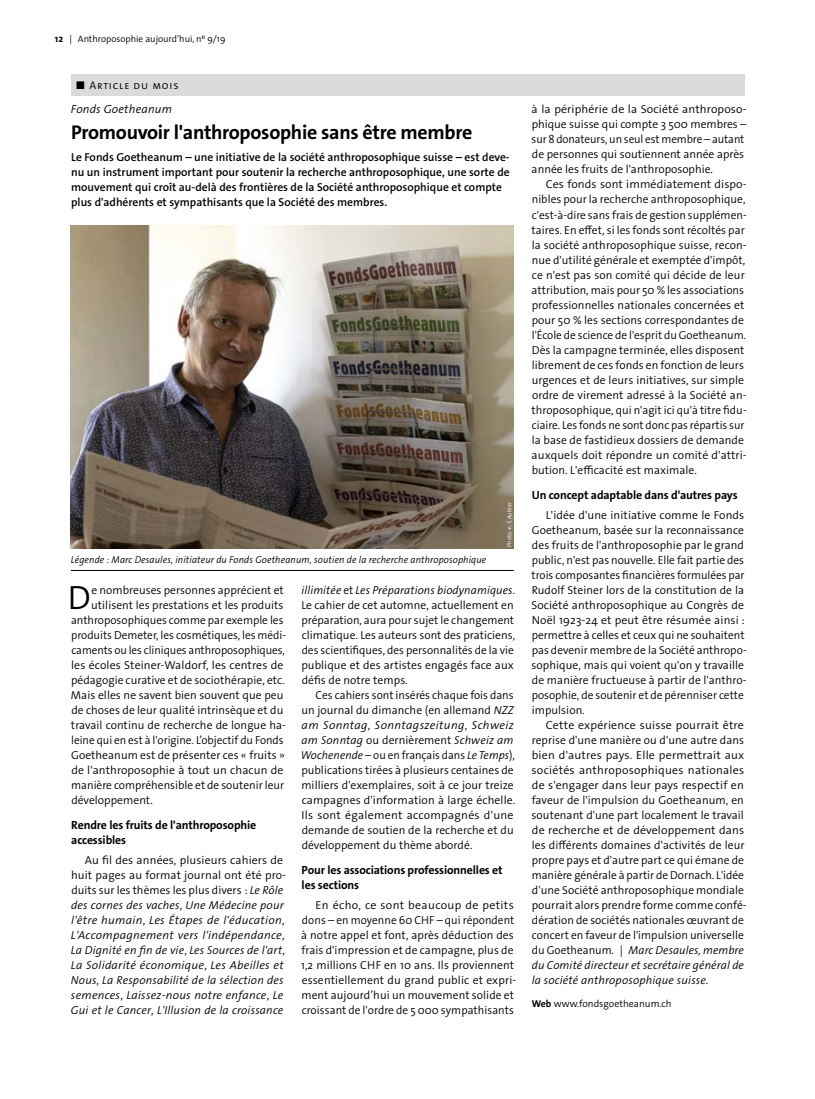
<style>
.page{position:relative;width:815px;height:1099px;background:#fff}
.page>*{position:absolute;margin:0;border:0;box-sizing:border-box;transform-origin:0 0}
.t1{font:300 33.75px "The Sans Os F";color:#000}
.t2{font:700 20px "The Sans Os F";letter-spacing:-.015em;color:#000}
.t3{font:700 11.88px/15px "The Sans Os F";letter-spacing:-.01em;color:#000}
.t4{font:italic 300 11.88px "The Sans Os F";letter-spacing:.015em;color:#000}
.t5{font:300 11.5px/15px "The Sans Os F";letter-spacing:.005em;color:#000}
.t6{font:italic 300 11.5px/15px "The Sans Os F";letter-spacing:.015em;color:#000}
.t7{font:600 11.5px/15px "The Sans Os F";color:#000}
.t8{font:300 11.25px "The Sans Os F";letter-spacing:.075em;color:#000}
.t9{font:italic 300 10px "The Sans Os F";letter-spacing:.01em;color:#000;scale:.95 1}
.t10{font:300 10px "The Sans Os F";color:#000}
.t11{font:300 9.38px "The Sans";color:#000}
.t12{font:300 6.25px "The Sans Os F";letter-spacing:.01em;color:#fff;scale:.95 1}
.s1{font-family:"The Sans Os F";font-weight:700;font-size:10px}
.s2{font-family:"The Sans Os F"}
.s3{font-style:normal}
.s4{font-style:italic}
.s5{font-weight:700}
</style>
<div class="page">
<div style="left:71px;top:74px;width:673px;height:22px;background:#dadada"></div>
<img style="left:71px;top:225px;width:443px;height:323px">
<hr style="left:71px;top:570px;width:443px;height:1px;background:#000">
<p class="t11" style="left:55px;top:31px;width:172px"><span class="s1">12</span> <span class="s2">|</span> Anthroposophie aujourd’hui, nº <span class="s2">9/19</span></p>
<p class="t8" style="left:77px;top:78px;width:103px">■ Article du mois</p>
<p class="t4" style="left:71px;top:101px;width:103px">Fonds Goetheanum</p>
<h2 class="t2" style="left:71px;top:120px;width:403px">Promouvoir l'anthroposophie sans être membre</h2>
<p class="t7" style="left:71px;top:150px;width:440px">Le Fonds Goetheanum – une initiative de la société anthroposophique suisse – est deve&shy;nu un instrument important pour soutenir la recherche anthroposophique, une sorte de mouvement qui croît au-delà des frontières de la Société anthroposophique et compte plus d'adhérents et sympathisants que la Société des membres.</p>
<p class="t9" style="left:71px;top:553px;width:439px">Légende : Marc Desaules, initiateur du Fonds Goetheanum, soutien de la recherche anthroposophique</p>
<p class="t12" style="left:505px;top:547px;width:49px;rotate:-90deg">Photo ≠: L’ Aubier</p>
<h1 class="t1" style="left:68px;top:575px;width:25px">D</h1>
<p class="t5" style="left:92px;top:582px;width:194px">e nombreuses personnes apprécient et</p>
<p class="t5" style="left:91px;top:597px;width:194px">utilisent les prestations et les produits</p>
<p class="t5" style="left:71px;top:612px;width:214px">anthroposophiques comme par exemple les</p>
<p class="t5" style="left:71px;top:627px;width:217px">produits Demeter, les cosmétiques, les médi-</p>
<p class="t5" style="left:71px;top:642px;width:215px">caments ou les cliniques anthroposophiques,</p>
<p class="t5" style="left:71px;top:657px;width:214px">les écoles Steiner-Waldorf, les centres de</p>
<p class="t5" style="left:71px;top:672px;width:215px">pédagogie curative et de sociothérapie, etc.</p>
<p class="t5" style="left:71px;top:687px;width:214px">Mais elles ne savent bien souvent que peu</p>
<p class="t5" style="left:71px;top:702px;width:214px">de choses de leur qualité intrinsèque et du</p>
<p class="t5" style="left:71px;top:717px;width:217px">travail continu de recherche de longue ha-</p>
<p class="t5" style="left:71px;top:732px;width:214px">leine qui en est à l'origine. L’objectif du Fonds</p>
<p class="t5" style="left:71px;top:747px;width:215px">Goetheanum est de présenter ces « fruits »</p>
<p class="t5" style="left:71px;top:762px;width:214px">de l'anthroposophie à tout un chacun de</p>
<p class="t5" style="left:71px;top:777px;width:215px">manière compréhensible et de soutenir leur</p>
<p class="t5" style="left:71px;top:792px;width:83px">développement.</p>
<p class="t3" style="left:71px;top:818px;width:187px">Rendre les fruits de l'anthroposophie accessibles</p>
<p class="t6" style="left:71px;top:852px;width:217px;text-indent:14px"><span class="s3">Au fil des années, plusieurs cahiers de huit pages au format journal ont été pro&shy;duits sur les thèmes les plus divers :</span> Le Rôle des cornes des vaches<span class="s3">,</span> Une Médecine pour l'être humain<span class="s3">,</span> Les Étapes de l'éducation<span class="s3">, </span>L'Accompagnement vers l'indépendance<span class="s3">, </span>La Dignité en fin de vie<span class="s3">,</span> Les Sources de l'art<span class="s3">, </span>La Solidarité économique<span class="s3">,</span> Les Abeilles et Nous<span class="s3">,</span> La Responsabilité de la sélection des semences<span class="s3">,</span> Laissez-nous notre enfance<span class="s3">,</span> Le Gui et le Cancer<span class="s3">,</span> L'Illusion de la croissance</p>
<p class="t5" style="left:301px;top:582px;width:215px"><span class="s4">illimitée</span> et <span class="s4">Les Préparations biodynamiques</span>.<br>Le cahier de cet automne, actuellement en préparation, aura pour sujet le changement climatique. Les auteurs sont des praticiens, des scientifiques, des personnalités de la vie publique et des artistes engagés face aux défis de notre temps.</p>
<p class="t5" style="left:301px;top:687px;width:216px;text-indent:15px">Ces cahiers sont insérés chaque fois dans un journal du dimanche (en allemand <span class="s4">NZZ am Sonntag</span>, <span class="s4">Sonntagszeitung</span>, <span class="s4">Schweiz am Sonntag</span> ou dernièrement <span class="s4">Schweiz am Wochenende</span> – ou en français dans <span class="s4">Le Temps</span>), publications tirées à plusieurs centaines de milliers d'exemplaires, soit à ce jour treize campagnes d'information à large échelle.<br>Ils sont également accompagnés d'une demande de soutien de la recherche et du développement du thème abordé.</p>
<p class="t3" style="left:302px;top:863px;width:203px">Pour les associations professionnelles et les sections</p>
<p class="t5" style="left:301px;top:897px;width:217px;text-indent:15px">En écho, ce sont beaucoup de petits dons – en moyenne 60 CHF – qui répondent à notre appel et font, après déduction des frais d'impression et de campagne, plus de 1,2 millions CHF en 10 ans. Ils proviennent essentiellement du grand public et expri&shy;ment aujourd’hui un mouvement solide et croissant de l'ordre de 5 000 sympathisants</p>
<p class="t5" style="left:532px;top:102px;width:217px">à la périphérie de la Société anthroposo&shy;phique suisse qui compte 3 500 membres – sur 8 donateurs, un seul est membre – autant de personnes qui soutiennent année après année les fruits de l'anthroposophie.</p>
<p class="t5" style="left:532px;top:177px;width:217px;text-indent:14px">Ces fonds sont immédiatement dispo&shy;nibles pour la recherche anthroposophique, c'est-à-dire sans frais de gestion supplémen&shy;taires. En effet, si les fonds sont récoltés par la société anthroposophique suisse, recon&shy;nue d'utilité générale et exemptée d'impôt, ce n'est pas son comité qui décide de leur attribution, mais pour 50 % les associations professionnelles nationales concernées et pour 50 % les sections correspondantes de l'École de science de l'esprit du Goetheanum.<br>Dès la campagne terminée, elles disposent librement de ces fonds en fonction de leurs urgences et de leurs initiatives, sur simple ordre de virement adressé à la Société an&shy;throposophique, qui n'agit ici qu'à titre fidu&shy;ciaire. Les fonds ne sont donc pas répartis sur la base de fastidieux dossiers de demande auxquels doit répondre un comité d'attri&shy;bution. L'efficacité est maximale.</p>
<p class="t3" style="left:532px;top:488px;width:207px">Un concept adaptable dans d'autres pays</p>
<p class="t5" style="left:531px;top:507px;width:217px;text-indent:14px">L'idée d'une initiative comme le Fonds Goetheanum, basée sur la reconnaissance des fruits de l'anthroposophie par le grand public, n'est pas nouvelle. Elle fait partie des trois composantes financières formulées par Rudolf Steiner lors de la constitution de la Société anthroposophique au Congrès de Noël 1923-24 et peut être résumée ainsi : permettre à celles et ceux qui ne souhaitent pas devenir membre de la Société anthropo&shy;sophique, mais qui voient qu'on y travaille de manière fructueuse à partir de l'anthro&shy;posophie, de soutenir et de pérenniser cette impulsion.</p>
<p class="t5" style="left:532px;top:717px;width:217px;text-indent:14px">Cette expérience suisse pourrait être reprise d'une manière ou d'une autre dans bien d'autres pays. Elle permettrait aux sociétés anthroposophiques nationales de s'engager dans leur pays respectif en faveur de l'impulsion du Goetheanum, en soutenant d'une part localement le travail de recherche et de développement dans les différents domaines d'activités de leur propre pays et d'autre part ce qui émane de manière générale à partir de Dornach. L'idée d'une Société anthroposophique mondiale pourrait alors prendre forme comme confé&shy;dération de sociétés nationales œuvrant de concert en faveur de l'impulsion universelle du Goetheanum. | <span class="s4">Marc Desaules, membre du Comité directeur et secrétaire général de la société anthroposophique suisse.</span></p>
<p class="t10" style="left:532px;top:997px;width:141px"><span class="s5">Web</span> www.fondsgoetheanum.ch</p>
</div>
